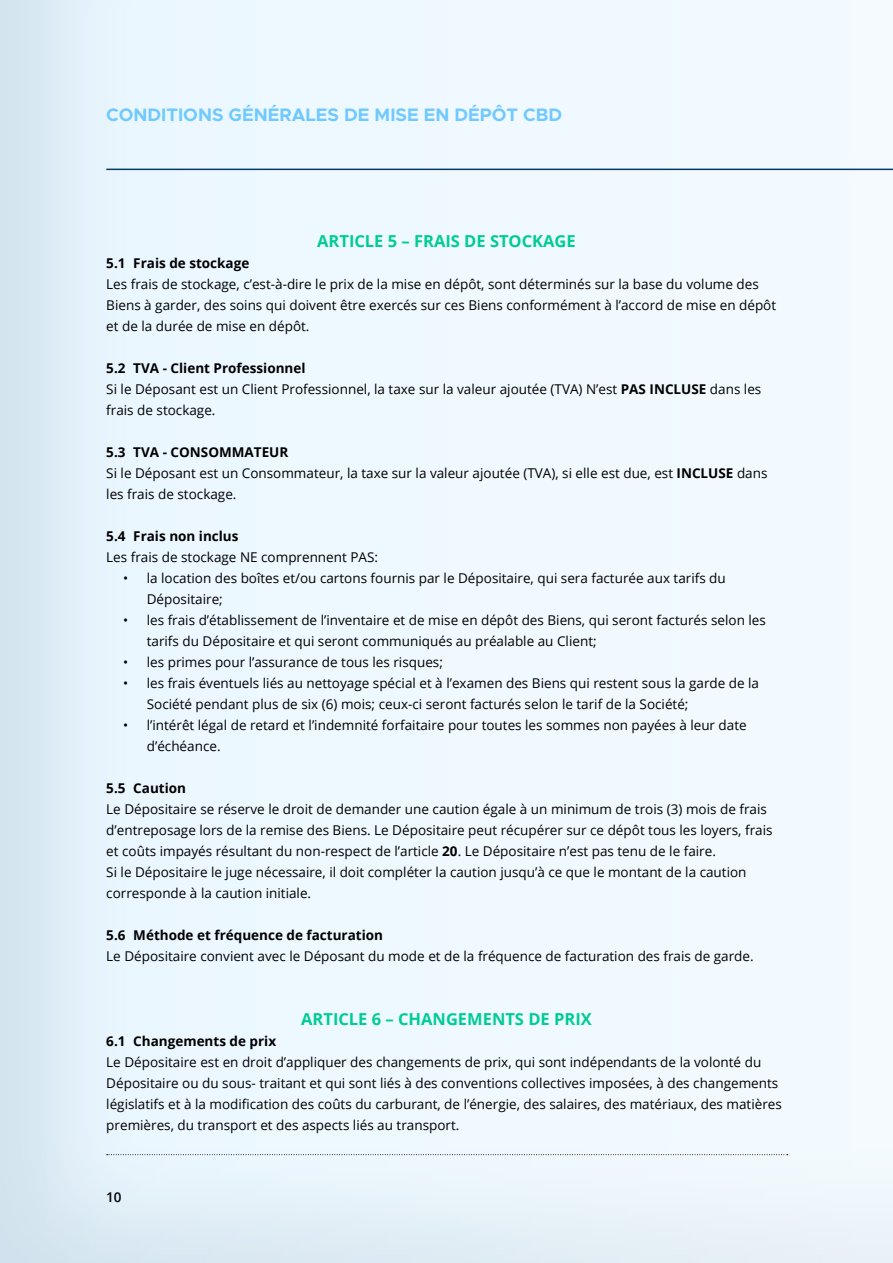
<style>
.page{position:relative;width:893px;height:1263px;background:#fff}
.page>*{position:absolute;margin:0;border:0;box-sizing:border-box;transform-origin:0 0}
.t1{font:700 18.15px "Metropolis";color:#70c9ff}
.t2{font:700 16.5px "Open Sans";color:#00cc94}
.t3{font:13.5px/21px "Open Sans";color:#000}
.t4{font:700 13.5px "Open Sans";color:#000}
.t5{font:600 13.5px "Open Sans";color:#000}
.s1{font-weight:700}
</style>
<div class="page">
<div style="left:0;top:0;width:893px;height:1263px;background:#053b61;opacity:.11"></div>
<hr style="left:106px;top:169px;width:787px;height:1px;background:#053b61">
<svg style="left:107px;top:1154px;width:681px;height:1px"></svg>
<h1 class="t1" style="left:106px;top:103px;width:458px">CONDITIONS GÉNÉRALES DE MISE EN DÉPÔT CBD</h1>
<p class="t2" style="left:317px;top:229px;width:260px">ARTICLE 5 – FRAIS DE STOCKAGE</p>
<p class="t4" style="left:106px;top:253px;width:145px">5.1 Frais de stockage</p>
<p class="t3" style="left:106px;top:273px;width:671px">Les frais de stockage, c’est-à-dire le prix de la mise en dépôt, sont déterminés sur la base du volume des<br>Biens à garder, des soins qui doivent être exercés sur ces Biens conformément à l’accord de mise en dépôt et de la durée de mise en dépôt.</p>
<p class="t3" style="left:106px;top:357px;width:657px"><span class="s1">5.2 TVA - Client Professionnel<br></span>Si le Déposant est un Client Professionnel, la taxe sur la valeur ajoutée (TVA) N’est <span class="s1">PAS INCLUSE</span> dans les frais de stockage.</p>
<p class="t3" style="left:106px;top:441px;width:663px"><span class="s1">5.3 TVA - CONSOMMATEUR<br></span>Si le Déposant est un Consommateur, la taxe sur la valeur ajoutée (TVA), si elle est due, est <span class="s1">INCLUSE</span> dans les frais de stockage.</p>
<p class="t4" style="left:106px;top:526px;width:134px">5.4 Frais non inclus</p>
<p class="t3" style="left:106px;top:546px;width:273px">Les frais de stockage NE comprennent PAS:</p>
<p class="t3" style="left:147px;top:567px;width:581px;text-indent:-24px">• la location des boîtes et/ou cartons fournis par le Dépositaire, qui sera facturée aux tarifs du<br>Dépositaire;</p>
<p class="t3" style="left:147px;top:609px;width:621px;text-indent:-24px">• les frais d’établissement de l’inventaire et de mise en dépôt des Biens, qui seront facturés selon les tarifs du Dépositaire et qui seront communiqués au préalable au Client;</p>
<p class="t3" style="left:123px;top:651px;width:321px">• les primes pour l’assurance de tous les risques;</p>
<p class="t3" style="left:147px;top:672px;width:614px;text-indent:-24px">• les frais éventuels liés au nettoyage spécial et à l’examen des Biens qui restent sous la garde de la<br>Société pendant plus de six (6) mois; ceux-ci seront facturés selon le tarif de la Société;</p>
<p class="t3" style="left:147px;top:714px;width:601px;text-indent:-24px">• l’intérêt légal de retard et l’indemnité forfaitaire pour toutes les sommes non payées à leur date d’échéance.</p>
<p class="t4" style="left:106px;top:778px;width:81px">5.5 Caution</p>
<p class="t3" style="left:106px;top:798px;width:668px">Le Dépositaire se réserve le droit de demander une caution égale à un minimum de trois (3) mois de frais d’entreposage lors de la remise des Biens. Le Dépositaire peut récupérer sur ce dépôt tous les loyers, frais et coûts impayés résultant du non-respect de l’article <span class="s1">20</span>. Le Dépositaire n’est pas tenu de le faire.<br>Si le Dépositaire le juge nécessaire, il doit compléter la caution jusqu’à ce que le montant de la caution corresponde à la caution initiale.</p>
<p class="t4" style="left:106px;top:925px;width:278px">5.6 Méthode et fréquence de facturation</p>
<p class="t3" style="left:106px;top:945px;width:649px">Le Dépositaire convient avec le Déposant du mode et de la fréquence de facturation des frais de garde.</p>
<p class="t2" style="left:301px;top:1007px;width:292px">ARTICLE 6 – CHANGEMENTS DE PRIX</p>
<p class="t4" style="left:106px;top:1031px;width:171px">6.1 Changements de prix</p>
<p class="t3" style="left:106px;top:1051px;width:677px">Le Dépositaire est en droit d’appliquer des changements de prix, qui sont indépendants de la volonté du Dépositaire ou du sous- traitant et qui sont liés à des conventions collectives imposées, à des changements législatifs et à la modification des coûts du carburant, de l’énergie, des salaires, des matériaux, des matières premières, du transport et des aspects liés au transport.</p>
<p class="t5" style="left:106px;top:1188px;width:17px">10</p>
</div>
